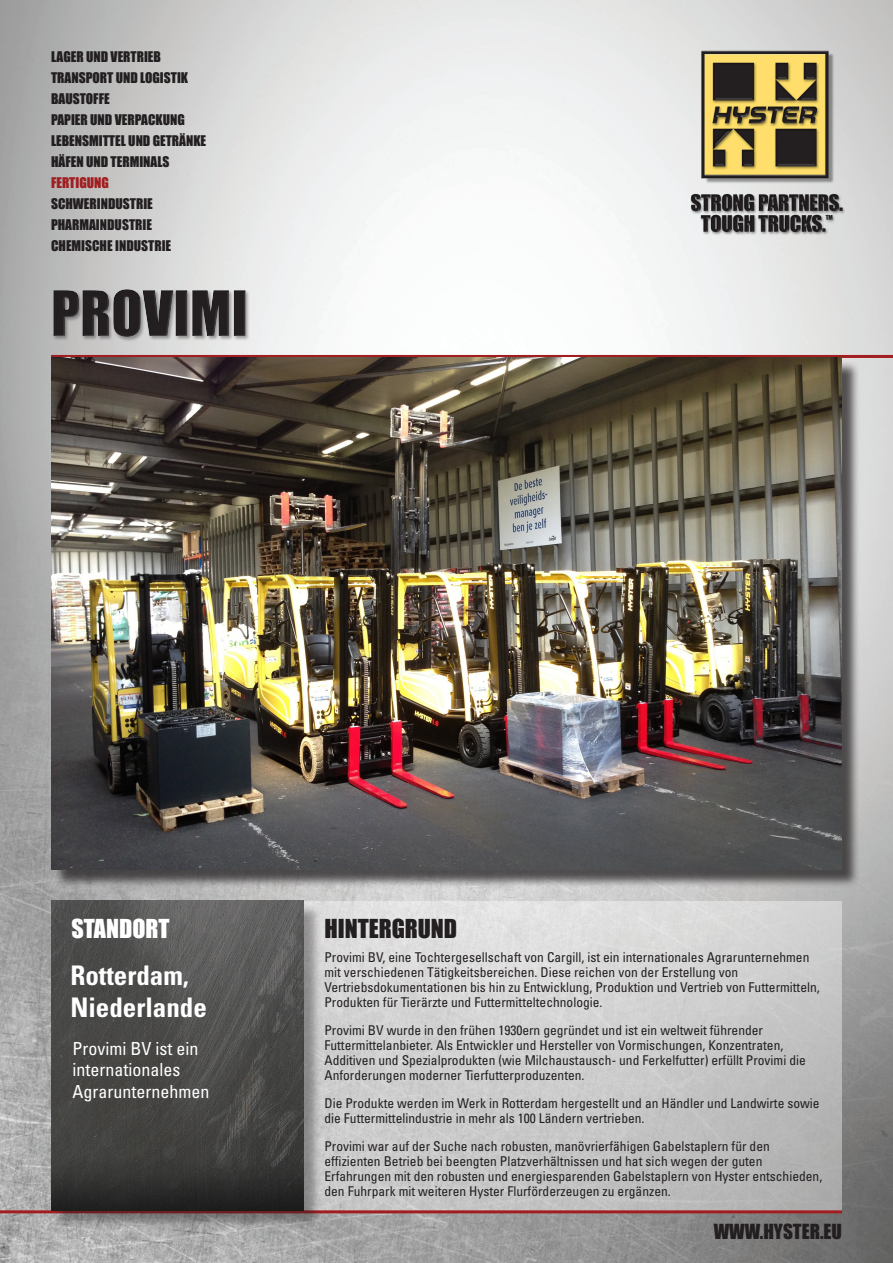
<style>
.page{position:relative;width:893px;height:1263px;background:#fff}
.page>*{position:absolute;margin:0;border:0;box-sizing:border-box;transform-origin:0 0}
.Location_Name{font:700 condensed 27px "Univers";color:#fff}
.Sub_Headline_Black{font:24px "Impact";color:#231f20}
.Sub_Headline_White{font:24px "Impact";color:#fff}
.t1{font:19.2px "Impact";color:#231f20}
.Location_Text{font:condensed 18px "Univers";color:#fff}
.Body_Text{font:condensed 13.5px/15px "Univers";color:#231f20}
.Services_Paragraph{font:13.5px "Impact";color:#231f20}
.Services_Paragraph-2{font:13.5px "Impact";color:#a11d20}
</style>
<div class="page">
<img style="left:0;top:0;width:893px;height:1263px">
<svg style="left:303px;top:901px;width:539px;height:309px;background:#cdcdcc"></svg>
<hr style="left:0;top:1210px;width:842px;height:3px;background:#a11d20">
<div style="left:53px;top:903px;width:269px;height:326px;background:#231f20;opacity:.4"></div>
<img style="left:51px;top:901px;width:252px;height:309px">
<img style="left:687px;top:44px;width:162px;height:194px">
<hr style="left:51px;top:355px;width:842px;height:3px;background:#a11d20">
<div style="left:52px;top:289px;width:199px;height:53px;background:#231f20;opacity:.4"></div>
<div style="left:51px;top:290px;width:197px;height:49px;background:#fff;opacity:.7"></div>
<div style="left:51px;top:288px;width:196px;height:49px;background:#231f20;opacity:.23"></div>
<div style="left:53px;top:360px;width:808px;height:528px;background:#231f20;opacity:.75"></div>
<img style="left:51px;top:358px;width:791px;height:512px">
<p class="Services_Paragraph" style="left:51px;top:46px;width:111px">LAGER UND VERTRIEB</p>
<p class="Services_Paragraph" style="left:51px;top:67px;width:139px">TRANSPORT UND LOGISTIK</p>
<p class="Services_Paragraph" style="left:51px;top:88px;width:60px">BAUSTOFFE</p>
<p class="Services_Paragraph" style="left:51px;top:109px;width:135px">PAPIER UND VERPACKUNG</p>
<p class="Services_Paragraph" style="left:51px;top:130px;width:157px">LEBENSMITTEL UND GETRÄNKE</p>
<p class="Services_Paragraph" style="left:51px;top:151px;width:120px">HÄFEN UND TERMINALS</p>
<p class="Services_Paragraph-2" style="left:51px;top:172px;width:59px">FERTIGUNG</p>
<p class="Services_Paragraph" style="left:51px;top:193px;width:103px">SCHWERINDUSTRIE</p>
<p class="Services_Paragraph" style="left:51px;top:214px;width:102px">PHARMAINDUSTRIE</p>
<p class="Services_Paragraph" style="left:51px;top:235px;width:122px">CHEMISCHE INDUSTRIE</p>
<p class="Sub_Headline_White" style="left:71px;top:910px;width:100px">STANDORT</p>
<p class="Sub_Headline_Black" style="left:324px;top:910px;width:134px">HINTERGRUND</p>
<p class="Location_Name" style="left:70px;top:958px;width:120px">Rotterdam,</p>
<p class="Location_Name" style="left:70px;top:991px;width:138px">Niederlande</p>
<p class="Location_Text" style="left:72px;top:1037px;width:127px">Provimi BV ist ein</p>
<p class="Location_Text" style="left:72px;top:1058px;width:109px">internationales</p>
<p class="Location_Text" style="left:72px;top:1080px;width:138px">Agrarunternehmen</p>
<p class="Body_Text" style="left:324px;top:949px;width:497px">Provimi BV, eine Tochtergesellschaft von Cargill, ist ein internationales Agrarunternehmen mit verschiedenen Tätigkeitsbereichen. Diese reichen von der Erstellung von Vertriebsdokumentationen bis hin zu Entwicklung, Produktion und Vertrieb von Futtermitteln, Produkten für Tierärzte und Futtermitteltechnologie.</p>
<p class="Body_Text" style="left:324px;top:1022px;width:483px">Provimi BV wurde in den frühen 1930ern gegründet und ist ein weltweit führender Futtermittelanbieter. Als Entwickler und Hersteller von Vormischungen, Konzentraten, Additiven und Spezialprodukten (wie Milchaustausch- und Ferkelfutter) erfüllt Provimi die Anforderungen moderner Tierfutterproduzenten.</p>
<p class="Body_Text" style="left:324px;top:1095px;width:497px">Die Produkte werden im Werk in Rotterdam hergestellt und an Händler und Landwirte sowie die Futtermittelindustrie in mehr als 100 Ländern vertrieben.</p>
<p class="Body_Text" style="left:324px;top:1138px;width:499px">Provimi war auf der Suche nach robusten, manövrierfähigen Gabelstaplern für den effizienten Betrieb bei beengten Platzverhältnissen und hat sich wegen der guten Erfahrungen mit den robusten und energiesparenden Gabelstaplern von Hyster entschieden, den Fuhrpark mit weiteren Hyster Flurförderzeugen zu ergänzen.</p>
<p class="t1" style="left:714px;top:1216px;width:130px">WWW.HYSTER.EU</p>
</div>
